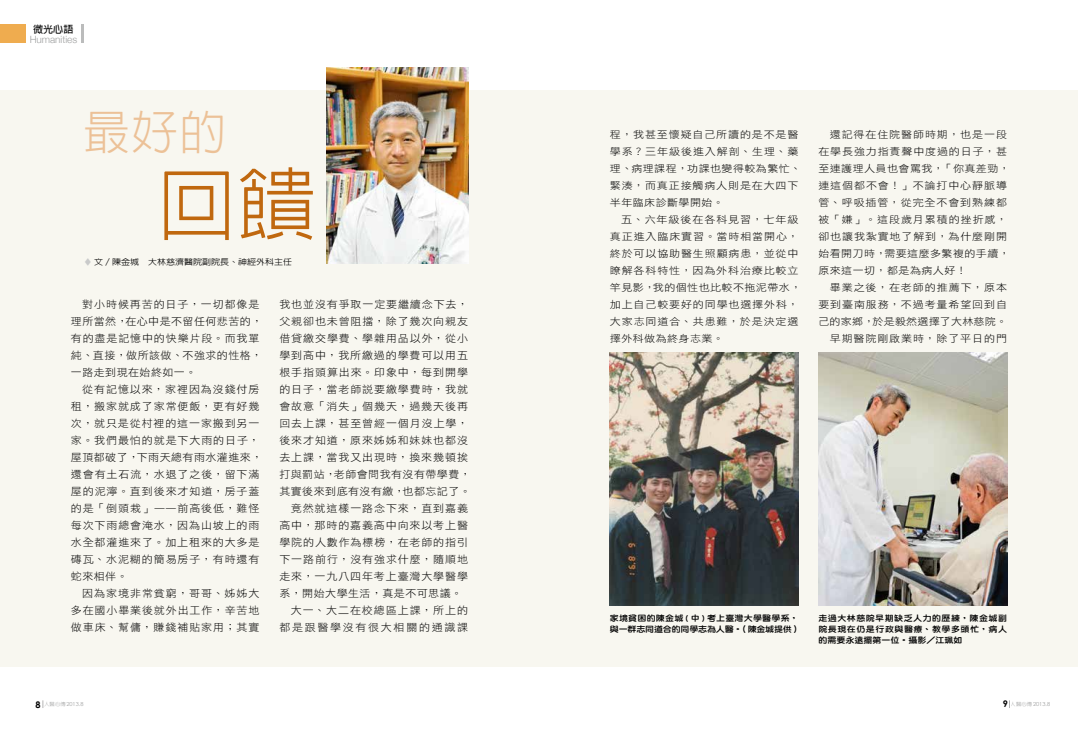
<style>
.page{position:relative;width:1078px;height:738px;background:#fff}
.page>*{position:absolute;margin:0;border:0;box-sizing:border-box;transform-origin:0 0}
.t1{font:300 78.9px "Lin Gothic";color:#c0680f}
.t2{font:300 47.5px "Lin Gothic";color:#ecc197}
.t3{font:10.4px/17px "DF Hei Std W3";letter-spacing:.08em;color:#000;scale:1.06 1}
.t4{font:10.4px/17px "DF Hei Std W3";letter-spacing:.04em;color:#000;scale:1.06 1}
.t5{font:10.4px "DF Hei Std W3";letter-spacing:.155em;color:#000;scale:1.06 1}
.t6{font:300 10px "Helvetica Neue";color:#9fa0a0}
.t7{font:700 10px "Lin Gothic";color:#000}
.t8{font:9.9px/17px "DF Hei Std W3";letter-spacing:.08em;color:#000;scale:1.11 1}
.t9{font:8.1px/11px "DF Yuan Std W8";letter-spacing:.02em;color:#000;text-align:justify;scale:1.11 1}
.t10{font:8.1px/11px "DF Yuan Std W8";letter-spacing:-.02em;color:#000;scale:1.11 1}
.t11{font:500 8.1px "Lin Gothic";color:#000;scale:1.11 1}
.t12{font:5.6px "Century Gothic";color:#9fa0a0}
.s1{color:#c9caca}
.s2{font-weight:700;font-size:9.1px;color:#000}
.s3{font-family:"Lin Gothic";font-weight:300;font-size:5.1px}
</style>
<div class="page">
<div style="left:0;top:90px;width:1077px;height:576px;background:#f8f7f0"></div>
<div style="left:0;top:24px;width:26px;height:19px;background:#efac4f"></div>
<svg style="left:82px;top:24px;width:2px;height:19px"></svg>
<img style="left:326px;top:67px;width:142px;height:197px">
<img style="left:609px;top:352px;width:189px;height:253px">
<img style="left:818px;top:352px;width:188px;height:253px">
<p class="t7" style="left:33px;top:24px;width:41px">微光心語</p>
<p class="t6" style="left:29px;top:32px;width:49px">Humanities</p>
<h2 class="t2" style="left:83px;top:108px;width:145px">最好的</h2>
<h1 class="t1" style="left:157px;top:164px;width:160px">回饋</h1>
<p class="t11" style="left:85px;top:258px;width:188px"><span class="s1">◆</span> 文／陳金城 大林慈濟醫院副院長、神經外科主任</p>
<p class="t4" style="left:71px;top:295px;width:182px;text-indent:11px">對小時候再苦的日子，一切都像是理所當然，在心中是不留任何悲苦的，有的盡是記憶中的快樂片段。而我單純、直接，做所該做、不強求的性格，一路走到現在始終如一。</p>
<p class="t3" style="left:71px;top:380px;width:182px;text-indent:11px">從有記憶以來，家裡因為沒錢付房租，搬家就成了家常便飯，更有好幾次，就只是從村裡的這一家搬到另一家。我們最怕的就是下大雨的日子，屋頂都破了，下雨天總有雨水灌進來，還會有土石流，水退了之後，留下滿屋的泥濘。直到後來才知道，房子蓋的是「倒頭栽」——前高後低，難怪每次下雨總會淹水，因為山坡上的雨水全都灌進來了。加上租來的大多是磚瓦、水泥糊的簡易房子，有時還有蛇來相伴。</p>
<p class="t3" style="left:71px;top:584px;width:179px;text-align:justify;text-indent:11px">因為家境非常貧窮，哥哥、姊姊大多在國小畢業後就外出工作，辛苦地做車床、幫傭，賺錢補貼家用；其實</p>
<p class="t3" style="left:279px;top:295px;width:179px">我也並沒有爭取一定要繼續念下去，</p>
<p class="t3" style="left:279px;top:312px;width:179px">父親卻也未曾阻擋，除了幾次向親友</p>
<p class="t3" style="left:279px;top:329px;width:179px">借貸繳交學費、學雜用品以外，從小</p>
<p class="t3" style="left:279px;top:346px;width:179px">學到高中，我所繳過的學費可以用五</p>
<p class="t3" style="left:279px;top:363px;width:179px">根手指頭算出來。印象中，每到開學</p>
<p class="t3" style="left:279px;top:380px;width:179px">的日子，當老師說要繳學費時，我就</p>
<p class="t3" style="left:279px;top:397px;width:179px">會故意「消失」個幾天，過幾天後再</p>
<p class="t3" style="left:279px;top:414px;width:179px">回去上課，甚至曾經一個月沒上學，</p>
<p class="t3" style="left:279px;top:431px;width:179px">後來才知道，原來姊姊和妹妹也都沒</p>
<p class="t3" style="left:279px;top:448px;width:179px">去上課，當我又出現時，換來幾頓挨</p>
<p class="t4" style="left:279px;top:465px;width:182px">打與罰站，老師會問我有沒有帶學費，</p>
<p class="t4" style="left:279px;top:482px;width:182px">其實後來到底有沒有繳，也都忘記了。</p>
<p class="t3" style="left:291px;top:499px;width:169px">竟然就這樣一路念下來，直到嘉義</p>
<p class="t3" style="left:279px;top:516px;width:179px">高中，那時的嘉義高中向來以考上醫</p>
<p class="t3" style="left:279px;top:533px;width:179px">學院的人數作為標榜，在老師的指引</p>
<p class="t3" style="left:279px;top:550px;width:179px">下一路前行，沒有強求什麼，隨順地</p>
<p class="t3" style="left:279px;top:567px;width:179px">走來，一九八四年考上臺灣大學醫學</p>
<p class="t4" style="left:279px;top:584px;width:174px">系，開始大學生活，真是不可思議。</p>
<p class="t3" style="left:291px;top:601px;width:169px">大一、大二在校總區上課，所上的</p>
<p class="t5" style="left:279px;top:621px;width:179px">都是跟醫學沒有很大相關的通識課</p>
<p class="t8" style="left:609px;top:125px;width:174px">程，我甚至懷疑自己所讀的是不是醫學系？三年級後進入解剖、生理、藥理、病理課程，功課也變得較為繁忙、緊湊，而真正接觸病人則是在大四下半年臨床診斷學開始。</p>
<p class="t8" style="left:609px;top:210px;width:174px;text-indent:11px">五、六年級後在各科見習，七年級真正進入臨床實習。當時相當開心，終於可以協助醫生照顧病患，並從中瞭解各科特性，因為外科治療比較立竿見影，我的個性也比較不拖泥帶水，加上自己較要好的同學也選擇外科，大家志同道合、共患難，於是決定選擇外科做為終身志業。</p>
<p class="t8" style="left:818px;top:125px;width:174px;text-indent:11px">還記得在住院醫師時期，也是一段在學長強力指責聲中度過的日子，甚至連護理人員也會罵我，「你真差勁，連這個都不會！」不論打中心靜脈導管、呼吸插管，從完全不會到熟練都被「嫌」。這段歲月累積的挫折感，卻也讓我紮實地了解到，為什麼剛開始看開刀時，需要這麼多繁複的手續，原來這一切，都是為病人好！</p>
<p class="t8" style="left:818px;top:278px;width:171px;text-align:right">畢業之後，在老師的推薦下，原本要到臺南服務，不過考量希望回到自己的家鄉，於是毅然選擇了大林慈院。早期醫院剛啟業時，除了平日的門</p>
<p class="t10" style="left:609px;top:611px;width:173px">家境貧困的陳金城 ( 中 ) 考上臺灣大學醫學系，與一群志同道合的同學志為人醫。（陳金城提供）</p>
<p class="t9" style="left:818px;top:611px;width:171px">走過大林慈院早期缺乏人力的歷練，陳金城副院長現在仍是行政與醫療、教學多頭忙，病人的需要永遠擺第一位。攝影／江珮如</p>
<p class="t12" style="left:35px;top:700px;width:50px"><span class="s2">8</span> <span class="s3">人醫心傳</span>2013.8</p>
<p class="t12" style="left:1002px;top:700px;width:49px"><span class="s2">9</span> <span class="s3">人醫心傳</span>2013.8</p>
</div>
